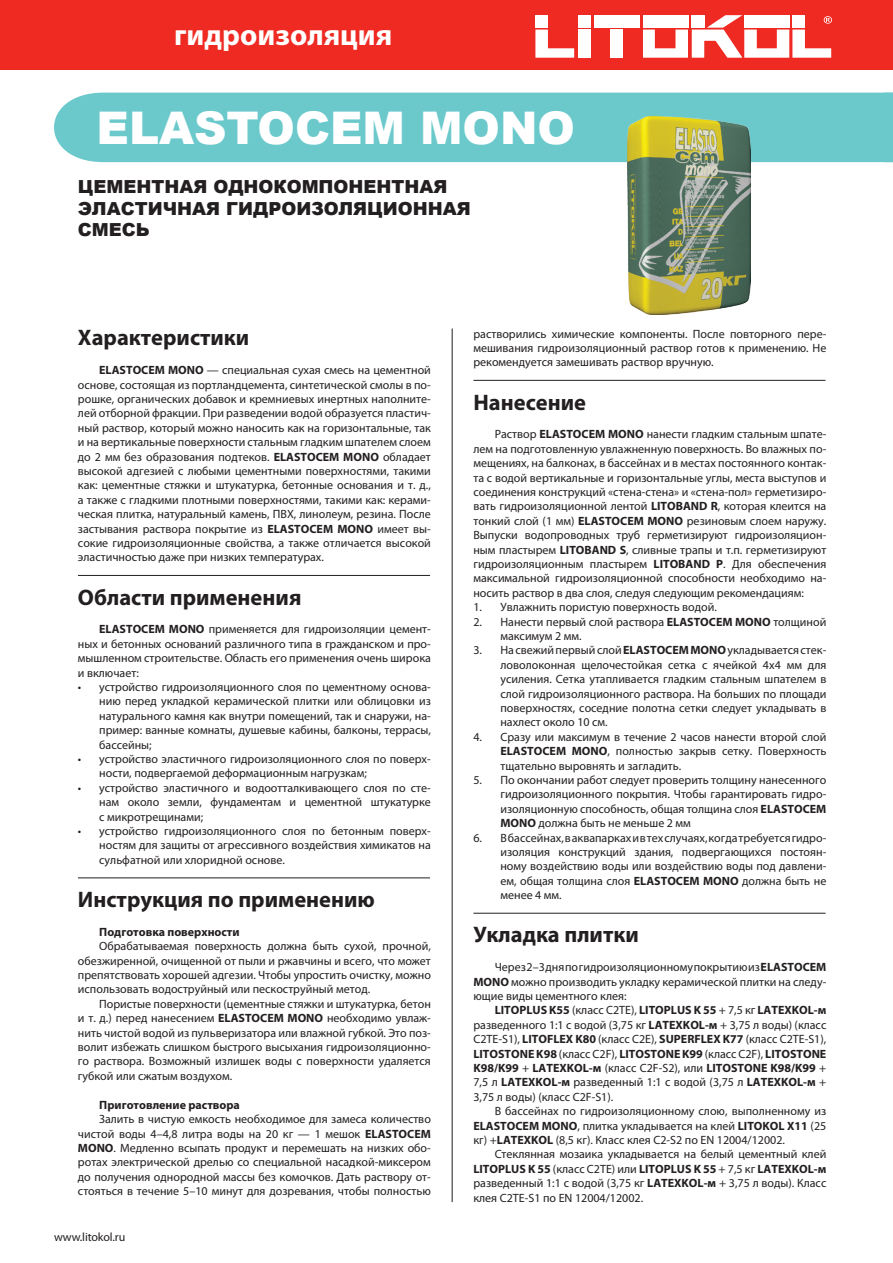
<style>
.page{position:relative;width:893px;height:1263px;background:#fff}
.page>*{position:absolute;margin:0;border:0;box-sizing:border-box;transform-origin:0 0}
.t1{font:900 45px "Arial";color:#fff}
.t2{font:700 30px "Myriad Pro";color:#fff}
.Основной_текст{font:700 22.5px "Myriad Pro";color:#231f20}
.t3{font:900 18px/21.6px "Arial";color:#231f20}
.p1{font:12px/14.4px "Myriad Pro";color:#231f20;text-align:justify}
.Основной_текст-2{font:12px/14.4px "Myriad Pro";color:#231f20;text-align:justify}
.p1-2{font:700 12px "Myriad Pro";color:#231f20}
.Основной_текст-3{font:700 12px "Myriad Pro";color:#231f20}
.s1{font-weight:700}
</style>
<div class="page">
<div style="left:0;top:0;width:893px;height:70px;background:#ee2a23"></div>
<div style="left:578px;top:30px;width:12px;height:28px;background:#fff"></div>
<div style="left:578px;top:15px;width:12px;height:13px;background:#fff"></div>
<div style="left:594px;top:15px;width:45px;height:13px;background:#fff"></div>
<div style="left:610px;top:30px;width:13px;height:28px;background:#fff"></div>
<div style="left:535px;top:15px;width:13px;height:13px;background:#fff"></div>
<svg style="left:535px;top:30px;width:39px;height:28px"></svg>
<svg style="left:643px;top:15px;width:189px;height:43px"></svg>
<div style="left:54px;top:93px;width:829px;height:69px;background:#6bc9cc"></div>
<hr style="left:78px;top:575px;width:352px;height:1px;background:#231f20">
<hr style="left:78px;top:877px;width:352px;height:1px;background:#231f20">
<hr style="left:473px;top:380px;width:352px;height:1px;background:#231f20">
<hr style="left:473px;top:913px;width:352px;height:1px;background:#231f20">
<img style="left:628px;top:117px;width:122px;height:198px">
<hr style="left:452px;top:328px;width:1px;height:874px;background:#231f20">
<svg style="left:883px;top:93px;width:10px;height:69px"></svg>
<p class="t2" style="left:174px;top:18px;width:220px">гидроизоляция</p>
<p class="t1" style="left:97px;top:96px;width:480px">ELASTOCEM MONO</p>
<p class="t3" style="left:78px;top:175px;width:394px">ЦЕМЕНТНАЯ ОДНОКОМПОНЕНТНАЯ<br>ЭЛАСТИЧНАЯ ГИДРОИЗОЛЯЦИОННАЯ<br>СМЕСЬ</p>
<p class="Основной_текст" style="left:78px;top:325px;width:173px">Характеристики</p>
<p class="p1" style="left:78px;top:363px;width:354px;text-indent:21px"><span class="s1">ELASTOCEM MONO</span> — специальная сухая смесь на цементной основе, состоящая из портландцемента, синтетической смолы в по&shy;рошке, органических добавок и кремниевых инертных наполните&shy;лей отборной фракции. При разведении водой образуется пластич&shy;ный раствор, который можно наносить как на горизонтальные, так и на вертикальные поверхности стальным гладким шпателем слоем до 2 мм без образования подтеков. <span class="s1">ELASTOCEM MONO</span> обладает высокой адгезией с любыми цементными поверхностями, такими как: цементные стяжки и штукатурка, бетонные основания и т. д., а также с гладкими плотными поверхностями, такими как: керами&shy;ческая плитка, натуральный камень, ПВХ, линолеум, резина. После застывания раствора покрытие из <span class="s1">ELASTOCEM MONO</span> имеет вы&shy;сокие гидроизоляционные свойства, а также отличается высокой эластичностью даже при низких температурах.</p>
<p class="Основной_текст" style="left:78px;top:584px;width:225px">Области применения</p>
<p class="Основной_текст-2" style="left:78px;top:622px;width:354px;text-indent:21px"><span class="s1">ELASTOCEM MONO</span> применяется для гидроизоляции цемент&shy;ных и бетонных оснований различного типа в гражданском и про&shy;мышленном строительстве. Область его применения очень широка и включает:</p>
<p class="p1" style="left:99px;top:680px;width:333px;text-indent:-21px">• устройство гидроизоляционного слоя по цементному основа&shy;нию перед укладкой керамической плитки или облицовки из натурального камня как внутри помещений, так и снаружи, на&shy;пример: ванные комнаты, душевые кабины, балконы, террасы, бассейны;</p>
<p class="p1" style="left:99px;top:752px;width:333px;text-indent:-21px">• устройство эластичного гидроизоляционного слоя по поверх&shy;ности, подвергаемой деформационным нагрузкам;</p>
<p class="p1" style="left:99px;top:781px;width:333px;text-indent:-21px">• устройство эластичного и водоотталкивающего слоя по сте&shy;нам около земли, фундаментам и цементной штукатурке с микротрещинами;</p>
<p class="p1" style="left:99px;top:824px;width:333px;text-indent:-21px">• устройство гидроизоляционного слоя по бетонным поверх&shy;ностям для защиты от агрессивного воздействия химикатов на сульфатной или хлоридной основе.</p>
<p class="Основной_текст" style="left:78px;top:887px;width:298px">Инструкция по применению</p>
<p class="p1-2" style="left:99px;top:925px;width:142px">Подготовка поверхности</p>
<p class="p1" style="left:78px;top:939px;width:354px;text-indent:21px">Обрабатываемая поверхность должна быть сухой, прочной, обезжиренной, очищенной от пыли и ржавчины и всего, что может препятствовать хорошей адгезии. Чтобы упростить очистку, можно использовать водоструйный или пескоструйный метод.</p>
<p class="p1" style="left:78px;top:997px;width:354px;text-indent:21px">Пористые поверхности (цементные стяжки и штукатурка, бетон и т. д.) перед нанесением <span class="s1">ELASTOCEM MONO</span> необходимо увлаж&shy;нить чистой водой из пульверизатора или влажной губкой. Это поз&shy;волит избежать слишком быстрого высыхания гидроизоляционно&shy;го раствора. Возможный излишек воды с поверхности удаляется губкой или сжатым воздухом.</p>
<p class="Основной_текст-3" style="left:99px;top:1098px;width:142px">Приготовление раствора</p>
<p class="Основной_текст-2" style="left:78px;top:1112px;width:354px;text-indent:21px">Залить в чистую емкость необходимое для замеса количество чистой воды 4–4,8 литра воды на 20 кг — 1 мешок <span class="s1">ELASTOCEM MONO</span>. Медленно всыпать продукт и перемешать на низких обо&shy;ротах электрической дрелью со специальной насадкой-миксером до получения однородной массы без комочков. Дать раствору от&shy;стояться в течение 5–10 минут для дозревания, чтобы полностью</p>
<p class="p1" style="left:54px;top:1230px;width:73px">www.litokol.ru</p>
<p class="Основной_текст-2" style="left:473px;top:326px;width:354px">растворились химические компоненты. После повторного пере&shy;мешивания гидроизоляционный раствор готов к применению. Не рекомендуется замешивать раствор вручную.</p>
<p class="Основной_текст" style="left:473px;top:389px;width:114px">Нанесение</p>
<p class="Основной_текст-2" style="left:473px;top:427px;width:354px;text-indent:21px">Раствор <span class="s1">ELASTOCEM MONO</span> нанести гладким стальным шпате&shy;лем на подготовленную увлажненную поверхность. Во влажных по&shy;мещениях, на балконах, в бассейнах и в местах постоянного контак&shy;та с водой вертикальные и горизонтальные углы, места выступов и соединения конструкций «стена-стена» и «стена-пол» герметизиро&shy;вать гидроизоляционной лентой <span class="s1">LITOBAND R</span>, которая клеится на тонкий слой (1 мм) <span class="s1">ELASTOCEM MONO</span> резиновым слоем наружу.<br>Выпуски водопроводных труб герметизируют гидроизоляцион&shy;ным пластырем <span class="s1">LITOBAND S</span>, сливные трапы и т.п. герметизируют гидроизоляционным пластырем <span class="s1">LITOBAND P</span>. Для обеспечения максимальной гидроизоляционной способности необходимо на&shy;носить раствор в два слоя, следуя следующим рекомендациям:</p>
<p class="p1" style="left:473px;top:600px;width:245px">1. Увлажнить пористую поверхность водой.</p>
<p class="p1" style="left:500px;top:614px;width:327px;text-indent:-27px">2. Нанести первый слой раствора <span class="s1">ELASTOCEM MONO</span> толщиной максимум 2 мм.</p>
<p class="p1" style="left:500px;top:643px;width:327px;text-indent:-27px">3. На свежий первый слой <span class="s1">ELASTOCEM MONO</span> укладывается стек&shy;ловолоконная щелочестойкая сетка с ячейкой 4х4 мм для усиления. Сетка утапливается гладким стальным шпателем в слой гидроизоляционного раствора. На больших по площади поверхностях, соседние полотна сетки следует укладывать в нахлест около 10 см.</p>
<p class="p1" style="left:500px;top:730px;width:327px;text-indent:-27px">4. Сразу или максимум в течение 2 часов нанести второй слой <span class="s1">ELASTOCEM MONO</span>, полностью закрыв сетку. Поверхность тщательно выровнять и загладить.</p>
<p class="p1" style="left:500px;top:773px;width:327px;text-indent:-27px">5. По окончании работ следует проверить толщину нанесенного гидроизоляционного покрытия. Чтобы гарантировать гидро&shy;изоляционную способность, общая толщина слоя <span class="s1">ELASTOCEM MONO</span> должна быть не меньше 2 мм</p>
<p class="p1" style="left:500px;top:830px;width:327px;text-indent:-27px">6. В бассейнах, в аквапарках и в тех случаях, когда требуется гидро&shy;изоляция конструкций здания, подвергающихся постоян&shy;ному воздействию воды или воздействию воды под давлени&shy;ем, общая толщина слоя <span class="s1">ELASTOCEM MONO</span> должна быть не менее 4 мм.</p>
<p class="Основной_текст" style="left:473px;top:922px;width:167px">Укладка плитки</p>
<p class="Основной_текст-2" style="left:473px;top:960px;width:354px;text-indent:21px">Через 2–3 дня по гидроизоляционному покрытию из <span class="s1">ELASTOCEM MONO</span> можно производить укладку керамической плитки на следу&shy;ющие виды цементного клея:</p>
<p class="Основной_текст-2" style="left:473px;top:1003px;width:354px;text-indent:21px"><span class="s1">LITOPLUS K55</span> (класс C2TE), <span class="s1">LITOPLUS K 55</span> + 7,5 кг <span class="s1">LATEXKOL-м </span>разведенного 1:1 с водой (3,75 кг <span class="s1">LATEXKOL-м</span> + 3,75 л воды) (класс C2TE-S1), <span class="s1">LITOFLEX K80</span> (класс C2E), <span class="s1">SUPERFLEX K77</span> (класс С2TE-S1), <span class="s1">LITOSTONE K98</span> (класс C2F), <span class="s1">LITOSTONE K99</span> (класс C2F), <span class="s1">LITOSTONE K98/K99</span> + <span class="s1">LATEXKOL-м</span> (класс C2F-S2), или <span class="s1">LITOSTONE K98/K99</span> + 7,5 л <span class="s1">LATEXKOL-м</span> разведенный 1:1 с водой (3,75 л <span class="s1">LATEXKOL-м</span> + 3,75 л воды) (класс C2F-S1).</p>
<p class="Основной_текст-2" style="left:473px;top:1104px;width:354px;text-indent:21px">В бассейнах по гидроизоляционному слою, выполненному из <span class="s1">ELASTOCEM MONO</span>, плитка укладывается на клей <span class="s1">LITOKOL X11</span> (25 кг) +<span class="s1">LATEXKOL</span> (8,5 кг). Класс клея C2-S2 по EN 12004/12002.</p>
<p class="Основной_текст-2" style="left:473px;top:1147px;width:354px;text-indent:21px">Стеклянная мозаика укладывается на белый цементный клей <span class="s1">LITOPLUS K 55</span> (класс C2TE) или <span class="s1">LITOPLUS K 55</span> + 7,5 кг <span class="s1">LATEXKOL-м </span>разведенный 1:1 с водой (3,75 кг <span class="s1">LATEXKOL-м</span> + 3,75 л воды). Класс клея C2TE-S1 по EN 12004/12002.</p>
</div>
